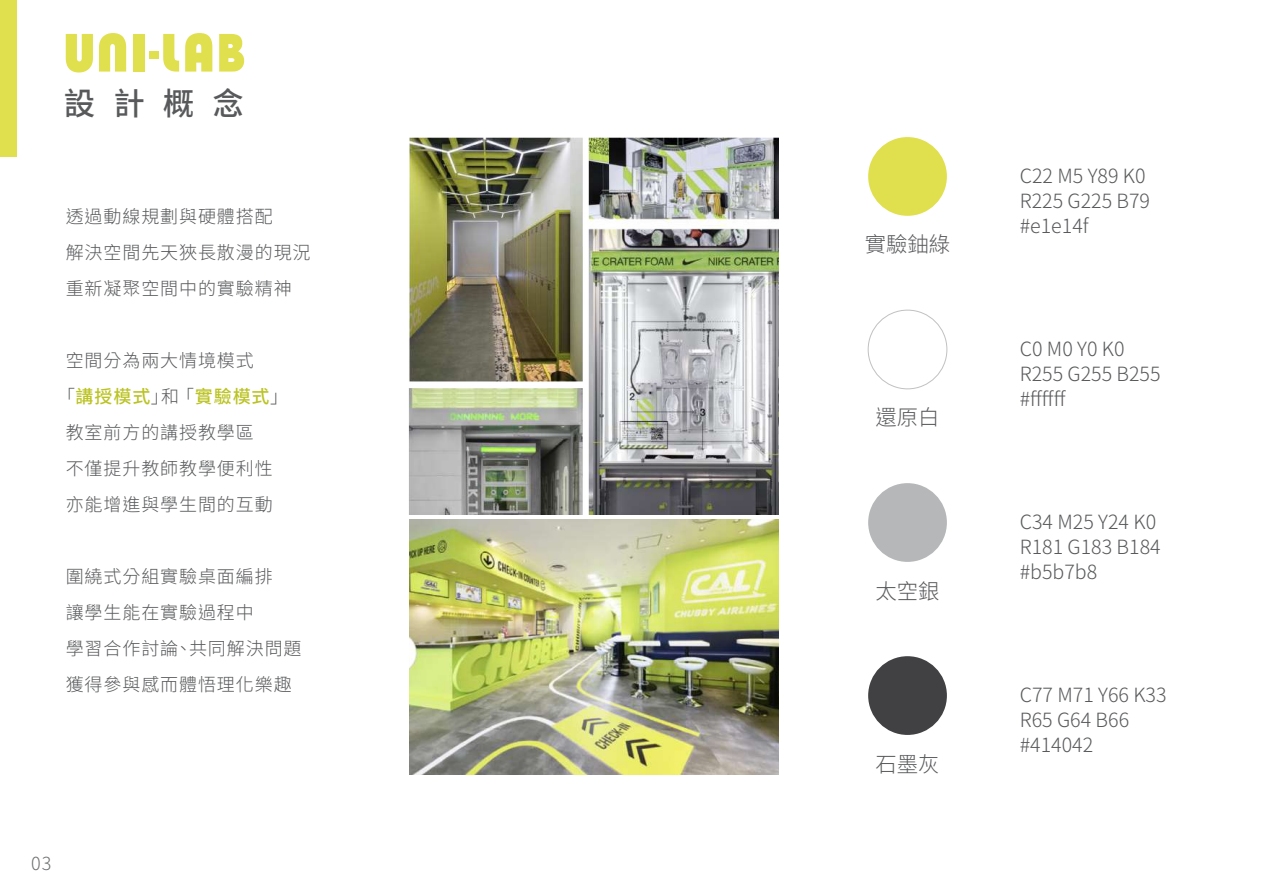
<style>
.page{position:relative;width:1263px;height:893px;background:#fff}
.page>*{position:absolute;margin:0;border:0;box-sizing:border-box;transform-origin:0 0}
.t1{font:500 31.5px "Noto Sans CJ Ktc";color:#58595b}
.t2{font:300 21.45px "Noto Sans CJ Ktc";color:#58595b}
.t3{font:300 19.65px/24.9px "Noto Sans CJ Ktc";color:#58595b}
.t4{font:300 18px/36px "Noto Sans CJ Ktc";letter-spacing:.05em;color:#58595b}
.t5{font:500 18px "Noto Sans CJ Ktc";letter-spacing:.05em;color:#bbc323}
.t6{font:300 18px "Noto Sans CJ Ktc";color:#6d6e71}
.s1{font-weight:300;color:#58595b}
</style>
<div class="page">
<img style="left:409px;top:137px;width:369px;height:378px">
<img style="left:409px;top:519px;width:369px;height:255px">
<div style="left:868px;top:310px;width:79px;height:79px;border:1px solid #c1c1c1;border-radius:50%"></div>
<div style="left:868px;top:483px;width:79px;height:79px;background:#b5b7b8;border-radius:50%"></div>
<div style="left:868px;top:656px;width:79px;height:79px;background:#414042;border-radius:50%"></div>
<div style="left:868px;top:137px;width:79px;height:79px;background:#e0e04f;border-radius:50%"></div>
<div style="left:0;top:0;width:16px;height:156px;background:#e0e04f"></div>
<svg style="left:185px;top:33px;width:27px;height:39px"></svg>
<svg style="left:66px;top:34px;width:27px;height:39px"></svg>
<svg style="left:99px;top:33px;width:27px;height:39px"></svg>
<div style="left:133px;top:34px;width:11px;height:38px;background:#e0e04f"></div>
<div style="left:149px;top:51px;width:9px;height:8px;background:#e0e04f"></div>
<svg style="left:163px;top:34px;width:16px;height:38px"></svg>
<svg style="left:219px;top:34px;width:25px;height:38px"></svg>
<h1 class="t1" style="left:64px;top:86px;width:182px">設計概念</h1>
<p class="t4" style="left:66px;top:199px;width:246px">透過動線規劃與硬體搭配<br>解決空間先天狹長散漫的現況重新凝聚空間中的實驗精神</p>
<p class="t4" style="left:66px;top:343px;width:190px">空間分為兩大情境模式</p>
<p class="t5" style="left:57px;top:386px;width:233px"><span class="s1">「</span>講授模式<span class="s1">」和 「</span>實驗模式<span class="s1">」</span></p>
<p class="t4" style="left:66px;top:415px;width:190px">教室前方的講授教學區</p>
<p class="t4" style="left:66px;top:451px;width:209px">不僅提升教師教學便利性</p>
<p class="t4" style="left:66px;top:487px;width:209px">亦能增進與學生間的互動</p>
<p class="t4" style="left:66px;top:559px;width:237px">圍繞式分組實驗桌面編排<br>讓學生能在實驗過程中<br>學習合作討論、共同解決問題獲得參與感而體悟理化樂趣</p>
<p class="t6" style="left:31px;top:854px;width:22px">03</p>
<p class="t2" style="left:865px;top:232px;width:87px">實驗鈾綠</p>
<p class="t2" style="left:875px;top:406px;width:66px">還原白</p>
<p class="t2" style="left:875px;top:579px;width:66px">太空銀</p>
<p class="t2" style="left:875px;top:752px;width:66px">石墨灰</p>
<p class="t3" style="left:1020px;top:164px;width:132px">C22 M5 Y89 K0<br>R225 G225 B79 #e1e14f</p>
<p class="t3" style="left:1020px;top:337px;width:142px">C0 M0 Y0 K0<br>R255 G255 B255 #ffffff</p>
<p class="t3" style="left:1020px;top:510px;width:142px">C34 M25 Y24 K0<br>R181 G183 B184 #b5b7b8</p>
<p class="t3" style="left:1020px;top:683px;width:148px">C77 M71 Y66 K33<br>R65 G64 B66 #414042</p>
</div>
